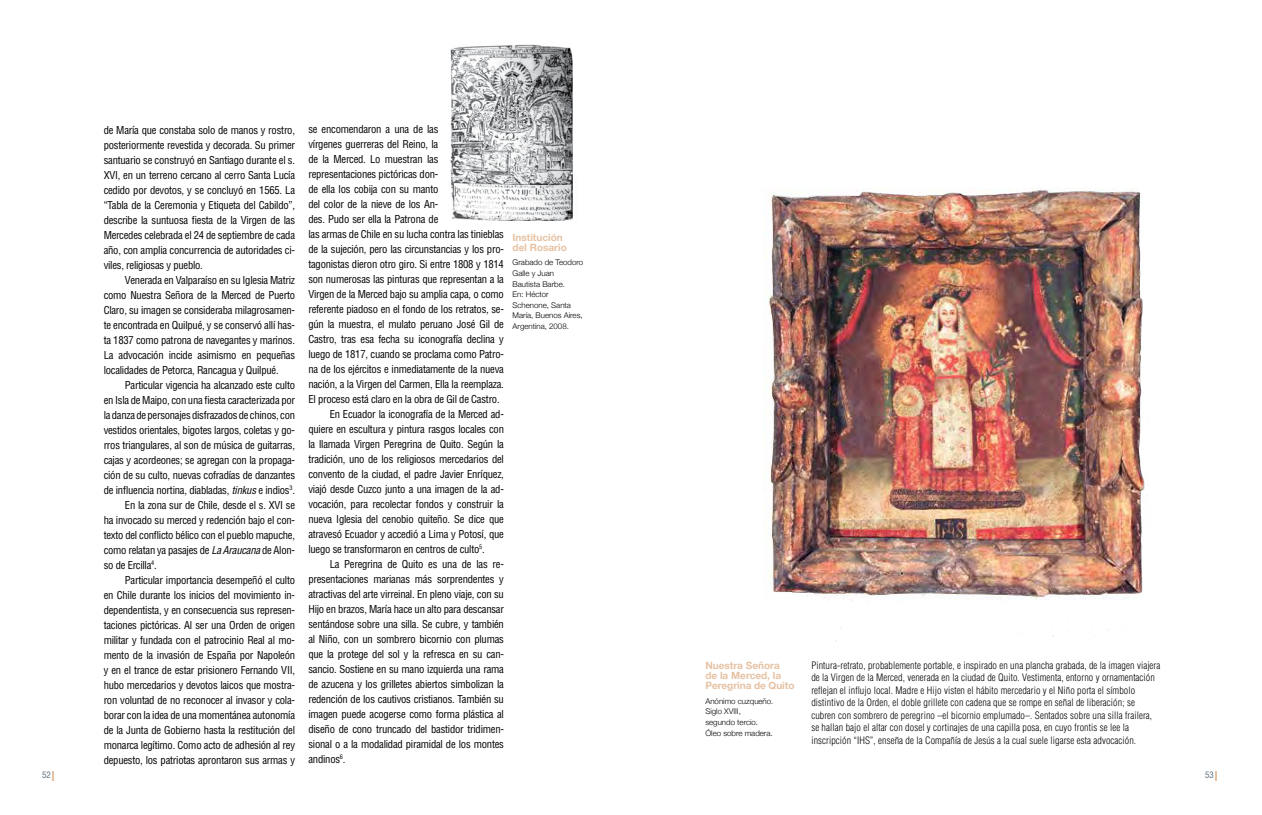
<style>
.page{position:relative;width:1262px;height:815px;background:#fff}
.page>*{position:absolute;margin:0;border:0;box-sizing:border-box;transform-origin:0 0}
.t1{font:condensed 10.62px/15px "Helvetica";letter-spacing:-.02em;color:#000;text-align:justify}
.t2{font:300 condensed 10px/12.5px "Helvetica";letter-spacing:.01em;color:#000}
.t3{font:700 10px/10.2px "Helvetica Neue";color:#e6c2a3}
.t4{font:condensed 8.75px "Helvetica";color:#5c6f7c}
.t5{font:300 7.88px/10.6px "Helvetica Neue";color:#000}
.s1{font-style:italic}
</style>
<div class="page">
<img style="left:450px;top:45px;width:123px;height:176px">
<img style="left:765px;top:188px;width:380px;height:453px">
<p class="t1" style="left:104px;top:122px;width:193px">de María que constaba solo de manos y rostro, posteriormente revestida y decorada. Su primer santuario se construyó en Santiago durante el s.<br>XVI, en un terreno cercano al cerro Santa Lucía cedido por devotos, y se concluyó en 1565. La “Tabla de la Ceremonia y Etiqueta del Cabildo”, describe la suntuosa fiesta de la Virgen de las Mercedes celebrada el 24 de septiembre de cada año, con amplia concurrencia de autoridades ci&shy;viles, religiosas y pueblo.</p>
<p class="t1" style="left:104px;top:272px;width:193px;text-indent:21px">Venerada en Valparaíso en su Iglesia Matriz como Nuestra Señora de la Merced de Puerto Claro, su imagen se consideraba milagrosamen&shy;te encontrada en Quilpué, y se conservó allí has&shy;ta 1837 como patrona de navegantes y marinos.<br>La advocación incide asimismo en pequeñas localidades de Petorca, Rancagua y Quilpué.</p>
<p class="t1" style="left:125px;top:377px;width:172px">Particular vigencia ha alcanzado este culto</p>
<p class="t1" style="left:104px;top:392px;width:193px">en Isla de Maipo, con una fiesta caracterizada por</p>
<p class="t1" style="left:104px;top:407px;width:193px">la danza de personajes disfrazados de chinos, con</p>
<p class="t1" style="left:104px;top:422px;width:193px">vestidos orientales, bigotes largos, coletas y go-</p>
<p class="t1" style="left:104px;top:437px;width:193px">rros triangulares, al son de música de guitarras,</p>
<p class="t1" style="left:104px;top:452px;width:193px">cajas y acordeones; se agregan con la propaga-</p>
<p class="t1" style="left:104px;top:467px;width:193px">ción de su culto, nuevas cofradías de danzantes</p>
<p class="t1" style="left:104px;top:482px;width:193px">de influencia nortina, diabladas, <span class="s1">tinkus</span> e indios<sup>3</sup>.</p>
<p class="t1" style="left:125px;top:497px;width:172px">En la zona sur de Chile, desde el s. XVI se</p>
<p class="t1" style="left:104px;top:512px;width:193px">ha invocado su merced y redención bajo el con-</p>
<p class="t1" style="left:104px;top:527px;width:193px">texto del conflicto bélico con el pueblo mapuche,</p>
<p class="t1" style="left:104px;top:542px;width:193px">como relatan ya pasajes de <span class="s1">La Araucana</span> de Alon-</p>
<p class="t1" style="left:104px;top:557px;width:55px">so de Ercilla<sup>4</sup>.</p>
<p class="t1" style="left:125px;top:572px;width:172px">Particular importancia desempeñó el culto</p>
<p class="t1" style="left:104px;top:587px;width:193px">en Chile durante los inicios del movimiento in-</p>
<p class="t1" style="left:104px;top:602px;width:193px">dependentista, y en consecuencia sus represen-</p>
<p class="t1" style="left:104px;top:617px;width:193px">taciones pictóricas. Al ser una Orden de origen</p>
<p class="t1" style="left:104px;top:632px;width:193px">militar y fundada con el patrocinio Real al mo-</p>
<p class="t1" style="left:104px;top:647px;width:193px">mento de la invasión de España por Napoleón</p>
<p class="t1" style="left:104px;top:662px;width:193px">y en el trance de estar prisionero Fernando VII,</p>
<p class="t1" style="left:104px;top:677px;width:193px">hubo mercedarios y devotos laicos que mostra-</p>
<p class="t1" style="left:104px;top:692px;width:193px">ron voluntad de no reconocer al invasor y cola-</p>
<p class="t1" style="left:104px;top:707px;width:193px">borar con la idea de una momentánea autonomía</p>
<p class="t1" style="left:104px;top:722px;width:193px">de la Junta de Gobierno hasta la restitución del</p>
<p class="t1" style="left:104px;top:737px;width:193px">monarca legítimo. Como acto de adhesión al rey</p>
<p class="t1" style="left:104px;top:752px;width:193px">depuesto, los patriotas aprontaron sus armas y</p>
<p class="t1" style="left:308px;top:121px;width:131px">se encomendaron a una de las</p>
<p class="t1" style="left:308px;top:136px;width:131px">vírgenes guerreras del Reino, la</p>
<p class="t1" style="left:308px;top:151px;width:131px">de la Merced. Lo muestran las</p>
<p class="t1" style="left:308px;top:166px;width:131px">representaciones pictóricas don-</p>
<p class="t1" style="left:308px;top:181px;width:131px">de ella los cobija con su manto</p>
<p class="t1" style="left:308px;top:196px;width:131px">del color de la nieve de los An-</p>
<p class="t1" style="left:308px;top:211px;width:131px">des. Pudo ser ella la Patrona de</p>
<p class="t1" style="left:308px;top:226px;width:197px">las armas de Chile en su lucha contra las tinieblas</p>
<p class="t1" style="left:308px;top:241px;width:197px">de la sujeción, pero las circunstancias y los pro-</p>
<p class="t1" style="left:308px;top:256px;width:197px">tagonistas dieron otro giro. Si entre 1808 y 1814</p>
<p class="t1" style="left:308px;top:271px;width:197px">son numerosas las pinturas que representan a la</p>
<p class="t1" style="left:308px;top:286px;width:197px">Virgen de la Merced bajo su amplia capa, o como</p>
<p class="t1" style="left:308px;top:301px;width:197px">referente piadoso en el fondo de los retratos, se-</p>
<p class="t1" style="left:308px;top:316px;width:197px">gún la muestra, el mulato peruano José Gil de</p>
<p class="t1" style="left:308px;top:331px;width:197px">Castro, tras esa fecha su iconografía declina y</p>
<p class="t1" style="left:308px;top:346px;width:197px">luego de 1817, cuando se proclama como Patro-</p>
<p class="t1" style="left:308px;top:361px;width:197px">na de los ejércitos e inmediatamente de la nueva</p>
<p class="t1" style="left:308px;top:376px;width:197px">nación, a la Virgen del Carmen, Ella la reemplaza.</p>
<p class="t1" style="left:308px;top:391px;width:193px">El proceso está claro en la obra de Gil de Castro.</p>
<p class="t1" style="left:330px;top:406px;width:176px">En Ecuador la iconografía de la Merced ad-</p>
<p class="t1" style="left:308px;top:421px;width:197px">quiere en escultura y pintura rasgos locales con</p>
<p class="t1" style="left:308px;top:436px;width:197px">la llamada Virgen Peregrina de Quito. Según la</p>
<p class="t1" style="left:308px;top:451px;width:197px">tradición, uno de los religiosos mercedarios del</p>
<p class="t1" style="left:308px;top:467px;width:197px">convento de la ciudad, el padre Javier Enríquez,</p>
<p class="t1" style="left:308px;top:482px;width:197px">viajó desde Cuzco junto a una imagen de la ad-</p>
<p class="t1" style="left:308px;top:497px;width:197px">vocación, para recolectar fondos y construir la</p>
<p class="t1" style="left:308px;top:512px;width:197px">nueva Iglesia del cenobio quiteño. Se dice que</p>
<p class="t1" style="left:308px;top:527px;width:197px">atravesó Ecuador y accedió a Lima y Potosí, que</p>
<p class="t1" style="left:308px;top:542px;width:178px">luego se transformaron en centros de culto<sup>5</sup>.</p>
<p class="t1" style="left:330px;top:556px;width:176px">La Peregrina de Quito es una de las re-</p>
<p class="t1" style="left:308px;top:571px;width:197px">presentaciones marianas más sorprendentes y</p>
<p class="t1" style="left:308px;top:586px;width:197px">atractivas del arte virreinal. En pleno viaje, con su</p>
<p class="t1" style="left:308px;top:601px;width:197px">Hijo en brazos, María hace un alto para descansar</p>
<p class="t1" style="left:308px;top:616px;width:197px">sentándose sobre una silla. Se cubre, y también</p>
<p class="t1" style="left:308px;top:631px;width:197px">al Niño, con un sombrero bicornio con plumas</p>
<p class="t1" style="left:308px;top:646px;width:197px">que la protege del sol y la refresca en su can-</p>
<p class="t1" style="left:308px;top:661px;width:197px">sancio. Sostiene en su mano izquierda una rama</p>
<p class="t1" style="left:308px;top:676px;width:197px">de azucena y los grilletes abiertos simbolizan la</p>
<p class="t1" style="left:308px;top:691px;width:197px">redención de los cautivos cristianos. También su</p>
<p class="t1" style="left:308px;top:706px;width:197px">imagen puede acogerse como forma plástica al</p>
<p class="t1" style="left:308px;top:721px;width:197px">diseño de cono truncado del bastidor tridimen-</p>
<p class="t1" style="left:308px;top:736px;width:197px">sional o a la modalidad piramidal de los montes</p>
<p class="t1" style="left:308px;top:751px;width:39px">andinos<sup>6</sup>.</p>
<p class="t3" style="left:512px;top:232px;width:56px">Institución del Rosario</p>
<p class="t5" style="left:512px;top:257px;width:72px">Grabado de Teodoro<br>Galle y Juan<br>Bautista Barbe.<br>En: Héctor<br>Schenone, Santa<br>María, Buenos Aires,<br>Argentina, 2008.</p>
<p class="t3" style="left:705px;top:660px;width:91px">Nuestra Señora<br>de la Merced, la<br>Peregrina de Quito</p>
<p class="t5" style="left:705px;top:695px;width:69px">Anónimo cuzqueño.<br>Siglo XVIII,<br>segundo tercio.<br>Óleo sobre madera.</p>
<p class="t2" style="left:811px;top:659px;width:350px">Pintura-retrato, probablemente portable, e inspirado en una plancha grabada, de la imagen viajera de la Virgen de la Merced, venerada en la ciudad de Quito. Vestimenta, entorno y ornamentación reflejan el influjo local. Madre e Hijo visten el hábito mercedario y el Niño porta el símbolo distintivo de la Orden, el doble grillete con cadena que se rompe en señal de liberación; se cubren con sombrero de peregrino –el bicornio emplumado–. Sentados sobre una silla frailera, se hallan bajo el altar con dosel y cortinajes de una capilla posa, en cuyo frontis se lee la inscripción “IHS”, enseña de la Compañía de Jesús a la cual suele ligarse esta advocación.</p>
<p class="t4" style="left:42px;top:769px;width:10px">52</p>
<p class="t4" style="left:1205px;top:769px;width:10px">53</p>
</div>
